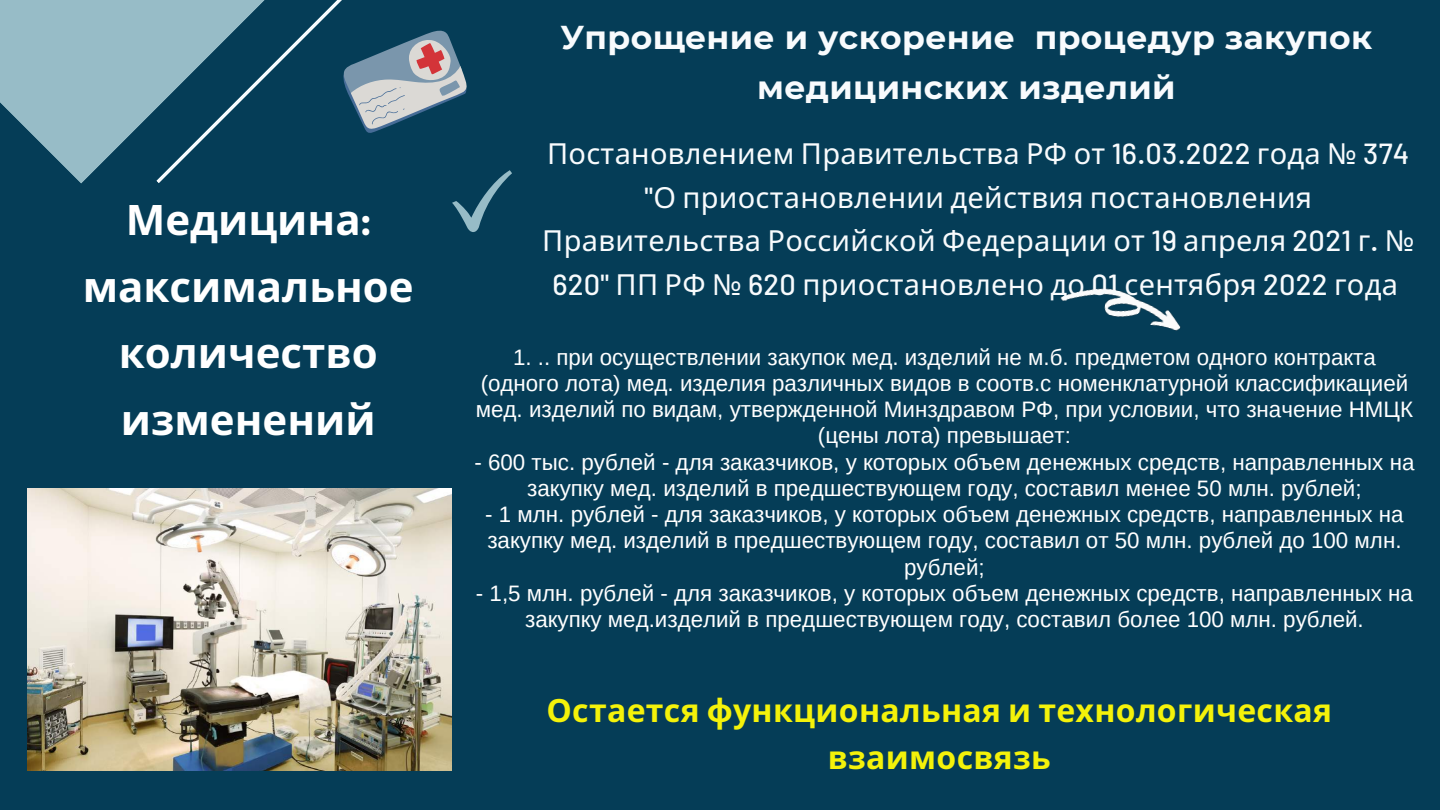
<style>
.page{position:relative;width:1440px;height:810px;background:#053d57}
.page>*{position:absolute;margin:0;border:0;box-sizing:border-box;transform-origin:0 0}
.t1{font:700 42px/66.8px "Noto Sans";color:#fff;text-align:center}
.t2{font:700 33px/50.2px "Montserrat";letter-spacing:.01em;color:#f8fbfd;text-align:center}
.t3{font:700 32px/47.2px "Noto Sans";letter-spacing:.01em;color:#f4f20a;text-align:center}
.t4{font:29px/43.5px "Noto Sans";letter-spacing:.01em;color:#f8fbfd;text-align:center}
.t5{font:22.3px/26.2px "Arimo";color:#fff;text-align:center}
.s1{font-family:"Montserrat"}
.s2{font-family:"Barlow";font-weight:500}
</style>
<div class="page">
<svg style="left:0;top:0;width:156px;height:184px;fill:#97bcc7"></svg>
<svg style="left:156px;top:0;width:186px;height:183px"></svg>
<svg style="left:343px;top:30px;width:124px;height:103px"></svg>
<svg style="left:452px;top:170px;width:60px;height:62px"></svg>
<img style="left:1060px;top:288px;width:121px;height:43px">
<img style="left:27px;top:488px;width:425px;height:283px">
<h1 class="t1" style="left:83px;top:185px;width:332px">Медицина<span class="s1">: </span>максимальное количество изменений</h1>
<h2 class="t2" style="left:560px;top:12px;width:813px">Упрощение и ускорение процедур закупок медицинских изделий</h2>
<h3 class="t4" style="left:542px;top:131px;width:874px">Постановлением Правительства РФ от <span class="s2">16.03.2022</span> года № <span class="s2">374 "</span>О приостановлении действия постановления Правительства Российской Федерации от <span class="s2">19</span> апреля <span class="s2">2021</span> г<span class="s2">.</span> № <span class="s2">620"</span> ПП РФ № <span class="s2">620</span> приостановлено до <span class="s2">01</span> сентября <span class="s2">2022</span> года</h3>
<p class="t5" style="left:476px;top:344px;width:939px">1. .. при осуществлении закупок мед. изделий не м.б. предметом одного контракта (одного лота) мед. изделия различных видов в соотв.с номенклатурной классификацией мед. изделий по видам, утвержденной Минздравом РФ, при условии, что значение НМЦК (цены лота) превышает:</p>
<p class="t5" style="left:475px;top:449px;width:941px">- 600 тыс. рублей - для заказчиков, у которых объем денежных средств, направленных на закупку мед. изделий в предшествующем году, составил менее 50 млн. рублей;</p>
<p class="t5" style="left:485px;top:501px;width:920px">- 1 млн. рублей - для заказчиков, у которых объем денежных средств, направленных на закупку мед. изделий в предшествующем году, составил от 50 млн. рублей до 100 млн. рублей;</p>
<p class="t5" style="left:476px;top:580px;width:938px">- 1,5 млн. рублей - для заказчиков, у которых объем денежных средств, направленных на закупку мед.изделий в предшествующем году, составил более 100 млн. рублей.</p>
<h3 class="t3" style="left:547px;top:686px;width:787px">Остается функциональная и технологическая взаимосвязь</h3>
</div>
